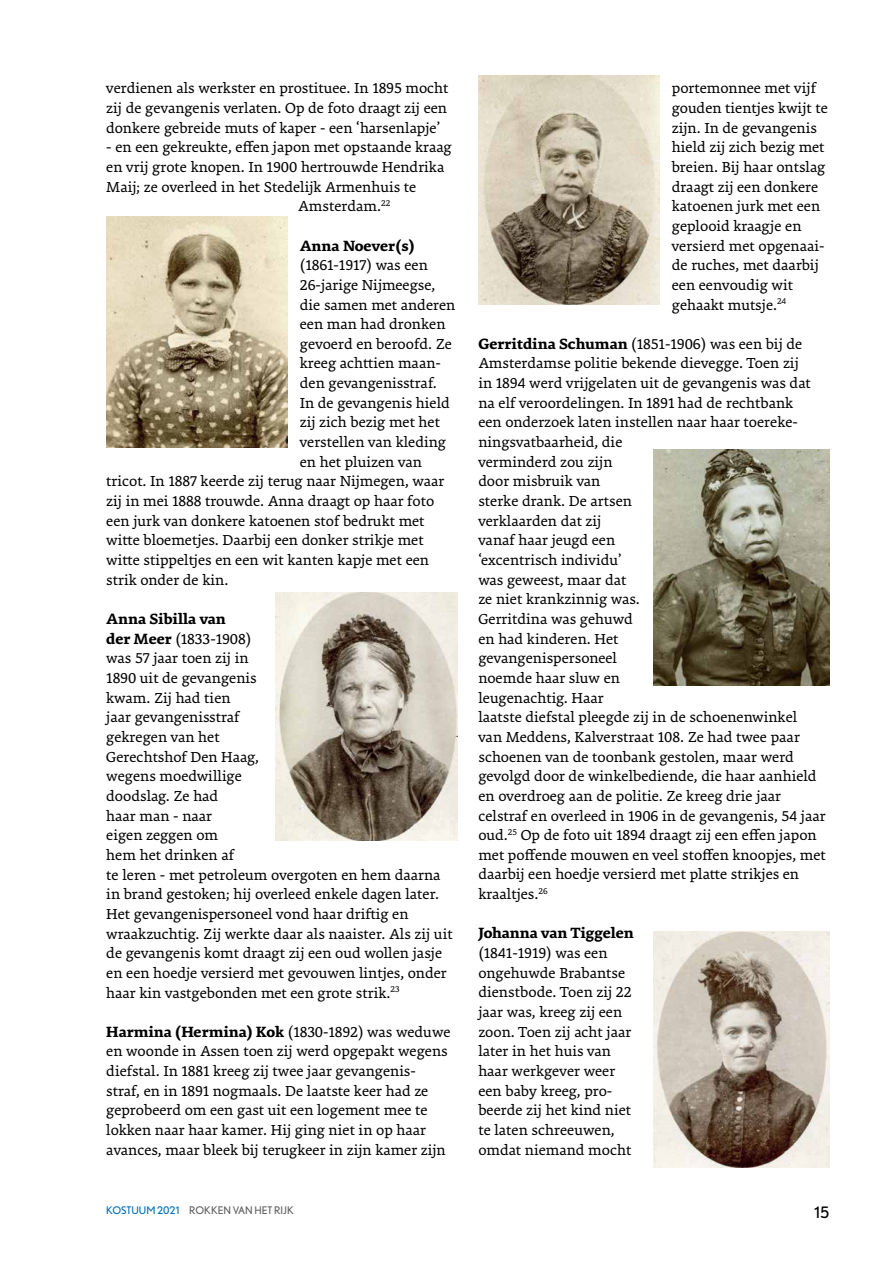
<style>
.page{position:relative;width:893px;height:1263px;background:#fff}
.page>*{position:absolute;margin:0;border:0;box-sizing:border-box;transform-origin:0 0}
.t1{font:15.75px/19.6px "Premiera";color:#000}
.t2{font:700 15.75px "Premiera";color:#000}
.t3{font:15.75px "Nobel";color:#000}
.t4{font:10.5px "Nobel";color:#626261}
.s1{font-weight:700}
.s2{color:#0071bb}
</style>
<div class="page">
<img style="left:106px;top:216px;width:182px;height:231px">
<img style="left:276px;top:592px;width:181px;height:249px">
<img style="left:478px;top:75px;width:182px;height:229px">
<img style="left:653px;top:449px;width:176px;height:236px">
<img style="left:653px;top:932px;width:176px;height:235px">
<p class="t1" style="left:106px;top:78px;width:344px;text-align:justify">verdienen als werkster en prostituee. In 1895 mocht zij de gevangenis verlaten. Op de foto draagt zij een donkere gebreide muts of kaper - een ‘harsenlapje’</p>
<p class="t1" style="left:106px;top:137px;width:347px">- en een gekreukte, effen japon met opstaande kraag</p>
<p class="t1" style="left:106px;top:157px;width:340px">en vrij grote knopen. In 1900 hertrouwde Hendrika</p>
<p class="t1" style="left:106px;top:177px;width:311px">Maij; ze overleed in het Stedelijk Armenhuis te</p>
<p class="t1" style="left:298px;top:196px;width:93px">Amsterdam.<sup>22</sup></p>
<p class="t2" style="left:300px;top:235px;width:116px">Anna Noever(s)</p>
<p class="t1" style="left:300px;top:255px;width:130px">(1861-1917) was een</p>
<p class="t1" style="left:300px;top:275px;width:137px">26-jarige Nijmeegse,</p>
<p class="t1" style="left:300px;top:295px;width:157px">die samen met anderen</p>
<p class="t1" style="left:300px;top:314px;width:147px">een man had dronken</p>
<p class="t1" style="left:300px;top:334px;width:154px">gevoerd en beroofd. Ze</p>
<p class="t1" style="left:300px;top:354px;width:143px">kreeg achttien maan-</p>
<p class="t1" style="left:300px;top:373px;width:139px">den gevangenisstraf.</p>
<p class="t1" style="left:300px;top:393px;width:151px">In de gevangenis hield</p>
<p class="t1" style="left:300px;top:413px;width:142px">zij zich bezig met het</p>
<p class="t1" style="left:300px;top:432px;width:148px">verstellen van kleding</p>
<p class="t1" style="left:300px;top:452px;width:124px">en het pluizen van</p>
<p class="t1" style="left:106px;top:472px;width:340px">tricot. In 1887 keerde zij terug naar Nijmegen, waar</p>
<p class="t1" style="left:106px;top:491px;width:329px">zij in mei 1888 trouwde. Anna draagt op haar foto</p>
<p class="t1" style="left:106px;top:511px;width:320px">een jurk van donkere katoenen stof bedrukt met</p>
<p class="t1" style="left:106px;top:531px;width:319px">witte bloemetjes. Daarbij een donker strikje met</p>
<p class="t1" style="left:106px;top:550px;width:324px">witte stippeltjes en een wit kanten kapje met een</p>
<p class="t1" style="left:106px;top:570px;width:124px">strik onder de kin.</p>
<p class="t1" style="left:106px;top:609px;width:348px"><span class="s1">Anna Sibilla van<br>der Meer</span> (1833-1908)<br>was 57 jaar toen zij in<br>1890 uit de gevangenis<br>kwam. Zij had tien<br>jaar gevangenisstraf<br>gekregen van het<br>Gerechtshof Den Haag,<br>wegens moedwillige<br>doodslag. Ze had<br>haar man - naar<br>eigen zeggen om<br>hem het drinken af<br>te leren - met petroleum overgoten en hem daarna in brand gestoken; hij overleed enkele dagen later.<br>Het gevangenispersoneel vond haar driftig en wraakzuchtig. Zij werkte daar als naaister. Als zij uit de gevangenis komt draagt zij een oud wollen jasje en een hoedje versierd met gevouwen lintjes, onder haar kin vastgebonden met een grote strik.<sup>23</sup></p>
<p class="t1" style="left:106px;top:1022px;width:346px"><span class="s1">Harmina (Hermina) Kok</span> (1830-1892) was weduwe en woonde in Assen toen zij werd opgepakt wegens diefstal. In 1881 kreeg zij twee jaar gevangenis&shy;straf, en in 1891 nogmaals. De laatste keer had ze geprobeerd om een gast uit een logement mee te lokken naar haar kamer. Hij ging niet in op haar avances, maar bleek bij terugkeer in zijn kamer zijn</p>
<p class="t4" style="left:106px;top:1204px;width:189px"><span class="s2">KOSTUUM 2021</span> ROKKEN VAN HET RIJK</p>
<p class="t1" style="left:672px;top:79px;width:157px">portemonnee met vijf gouden tientjes kwijt te zijn. In de gevangenis hield zij zich bezig met breien. Bij haar ontslag draagt zij een donkere katoenen jurk met een geplooid kraagje en versierd met opgenaai&shy;de ruches, met daarbij een eenvoudig wit gehaakt mutsje.<sup>24</sup></p>
<p class="t1" style="left:478px;top:334px;width:349px"><span class="s1">Gerritdina Schuman</span> (1851-1906) was een bij de Amsterdamse politie bekende dievegge. Toen zij<br>in 1894 werd vrijgelaten uit de gevangenis was dat na elf veroordelingen. In 1891 had de rechtbank<br>een onderzoek laten instellen naar haar toereke&shy;ningsvatbaarheid, die<br>verminderd zou zijn<br>door misbruik van<br>sterke drank. De artsen<br>verklaarden dat zij<br>vanaf haar jeugd een<br>‘excentrisch individu’<br>was geweest, maar dat<br>ze niet krankzinnig was.<br>Gerritdina was gehuwd<br>en had kinderen. Het<br>gevangenispersoneel<br>noemde haar sluw en<br>leugenachtig. Haar<br>laatste diefstal pleegde zij in de schoenenwinkel<br>van Meddens, Kalverstraat 108. Ze had twee paar schoenen van de toonbank gestolen, maar werd gevolgd door de winkelbediende, die haar aanhield en overdroeg aan de politie. Ze kreeg drie jaar celstraf en overleed in 1906 in de gevangenis, 54 jaar oud.<sup>25</sup> Op de foto uit 1894 draagt zij een effen japon met poffende mouwen en veel stoffen knoopjes, met daarbij een hoedje versierd met platte strikjes en kraaltjes.<sup>26</sup></p>
<p class="t2" style="left:478px;top:923px;width:157px">Johanna van Tiggelen</p>
<p class="t1" style="left:478px;top:943px;width:155px">(1841-1919) was een ongehuwde Brabantse dienstbode. Toen zij 22 jaar was, kreeg zij een zoon. Toen zij acht jaar later in het huis van haar werkgever weer een baby kreeg, pro&shy;beerde zij het kind niet te laten schreeuwen, omdat niemand mocht</p>
<p class="t3" style="left:815px;top:1203px;width:16px">15</p>
</div>
